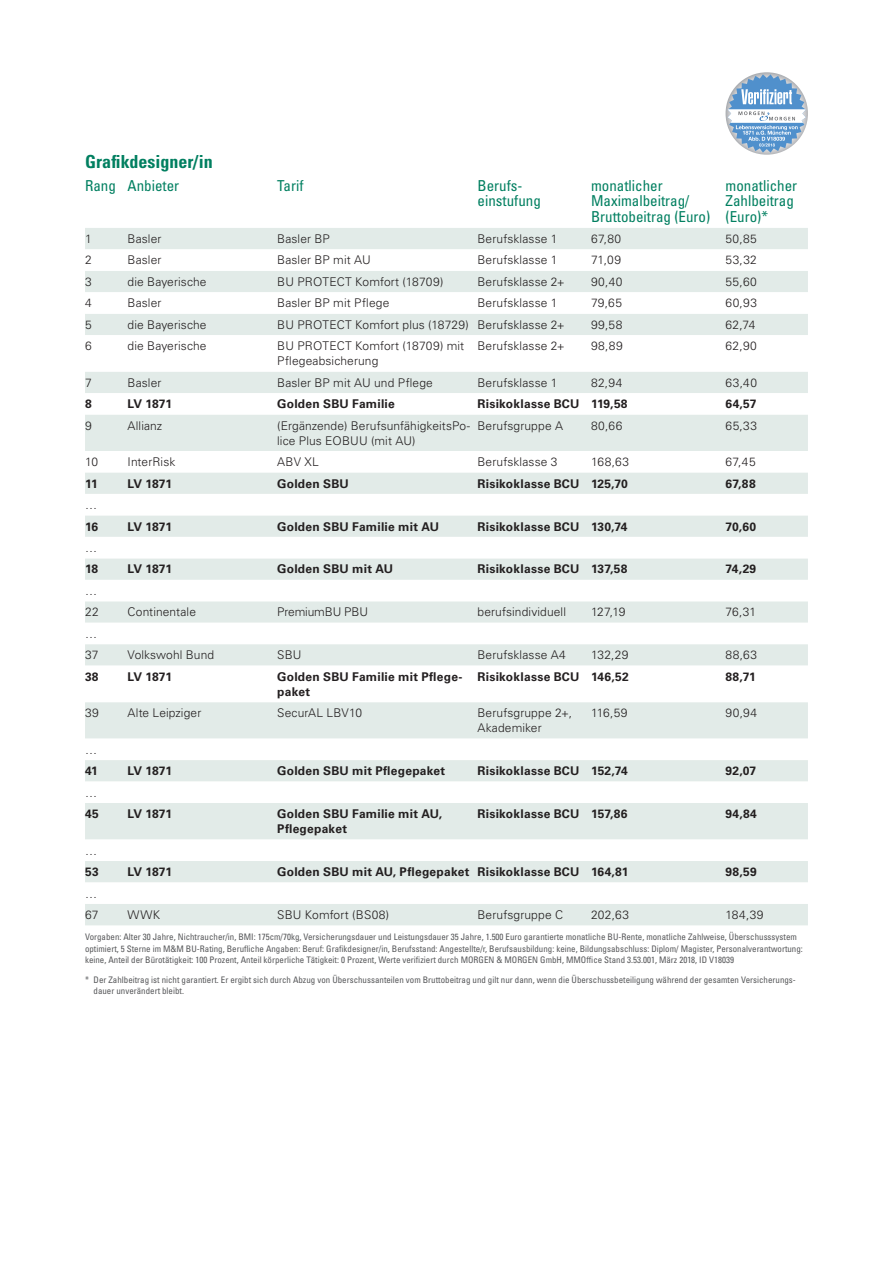
<style>
.page{position:relative;width:893px;height:1263px;background:#fff}
.page>*{position:absolute;margin:0;border:0;box-sizing:border-box;transform-origin:0 0}
.t1{font:700 condensed 18px "Univers LT Std";color:#017f60}
.t2{font:condensed 15px/15px "Univers LT Std";color:#017f60}
.t3{font:300 12px/15px "Univers LT Std";letter-spacing:.01em;color:#231f20}
.t4{font:700 12px/15px "Univers LT Std";letter-spacing:.02em;color:#231f20}
.t5{font:300 12px "Univers LT Std";letter-spacing:-.01em;color:#231f20}
.t6{font:condensed 9px/11.2px "Univers LT Std";color:#57585a}
</style>
<div class="page">
<div style="left:85px;top:228px;width:723px;height:697px;background:#e2ebe8"></div>
<svg style="left:85px;top:249px;width:723px;height:655px"></svg>
<svg style="left:725px;top:72px;width:83px;height:83px"></svg>
<svg style="left:728px;top:74px;width:78px;height:79px"></svg>
<h1 class="t1" style="left:85px;top:151px;width:129px">Grafikdesigner/in</h1>
<p class="t2" style="left:85px;top:178px;width:96px">Rang Anbieter</p>
<p class="t2" style="left:277px;top:178px;width:28px">Tarif</p>
<p class="t2" style="left:477px;top:178px;width:65px">Berufs&shy;einstufung</p>
<p class="t2" style="left:591px;top:178px;width:121px">monatlicher<br>Maximalbeitrag/<br>Bruttobeitrag (Euro)</p>
<p class="t2" style="left:725px;top:178px;width:73px">monatlicher<br>Zahlbeitrag (Euro)*</p>
<p class="t3" style="left:85px;top:231px;width:8px">1</p>
<p class="t3" style="left:128px;top:231px;width:35px">Basler</p>
<p class="t3" style="left:277px;top:231px;width:54px">Basler BP</p>
<p class="t3" style="left:477px;top:231px;width:81px">Berufsklasse 1</p>
<p class="t3" style="left:591px;top:231px;width:32px">67,80</p>
<p class="t3" style="left:725px;top:231px;width:33px">50,85</p>
<p class="t3" style="left:85px;top:253px;width:8px">2</p>
<p class="t3" style="left:128px;top:253px;width:35px">Basler</p>
<p class="t3" style="left:277px;top:253px;width:95px">Basler BP mit AU</p>
<p class="t3" style="left:477px;top:253px;width:81px">Berufsklasse 1</p>
<p class="t3" style="left:591px;top:253px;width:32px">71,09</p>
<p class="t3" style="left:725px;top:253px;width:33px">53,32</p>
<p class="t3" style="left:85px;top:274px;width:8px">3</p>
<p class="t3" style="left:128px;top:274px;width:81px">die Bayerische</p>
<p class="t3" style="left:277px;top:274px;width:168px">BU PROTECT Komfort (18709)</p>
<p class="t3" style="left:477px;top:274px;width:89px">Berufsklasse 2+</p>
<p class="t3" style="left:591px;top:274px;width:33px">90,40</p>
<p class="t3" style="left:725px;top:274px;width:33px">55,60</p>
<p class="t3" style="left:85px;top:296px;width:8px">4</p>
<p class="t3" style="left:128px;top:296px;width:35px">Basler</p>
<p class="t3" style="left:277px;top:296px;width:114px">Basler BP mit Pflege</p>
<p class="t3" style="left:477px;top:296px;width:81px">Berufsklasse 1</p>
<p class="t3" style="left:591px;top:296px;width:32px">79,65</p>
<p class="t3" style="left:725px;top:296px;width:33px">60,93</p>
<p class="t3" style="left:85px;top:317px;width:8px">5</p>
<p class="t3" style="left:128px;top:317px;width:81px">die Bayerische</p>
<p class="t3" style="left:277px;top:317px;width:289px">BU PROTECT Komfort plus (18729) Berufsklasse 2+</p>
<p class="t3" style="left:591px;top:317px;width:33px">99,58</p>
<p class="t3" style="left:725px;top:317px;width:31px">62,74</p>
<p class="t3" style="left:85px;top:338px;width:8px">6</p>
<p class="t3" style="left:128px;top:338px;width:81px">die Bayerische</p>
<p class="t3" style="left:277px;top:338px;width:188px">BU PROTECT Komfort (18709) mit<br>Pflegeabsicherung</p>
<p class="t3" style="left:477px;top:338px;width:89px">Berufsklasse 2+</p>
<p class="t3" style="left:591px;top:338px;width:33px">98,89</p>
<p class="t3" style="left:725px;top:338px;width:33px">62,90</p>
<p class="t3" style="left:85px;top:375px;width:8px">7</p>
<p class="t3" style="left:128px;top:375px;width:35px">Basler</p>
<p class="t3" style="left:277px;top:375px;width:157px">Basler BP mit AU und Pflege</p>
<p class="t3" style="left:477px;top:375px;width:81px">Berufsklasse 1</p>
<p class="t3" style="left:591px;top:375px;width:33px">82,94</p>
<p class="t3" style="left:725px;top:375px;width:33px">63,40</p>
<p class="t4" style="left:85px;top:396px;width:8px">8</p>
<p class="t4" style="left:128px;top:396px;width:46px">LV 1871</p>
<p class="t4" style="left:277px;top:396px;width:119px">Golden SBU Familie</p>
<p class="t4" style="left:477px;top:396px;width:152px">Risikoklasse BCU 119,58</p>
<p class="t4" style="left:725px;top:396px;width:33px">64,57</p>
<p class="t3" style="left:85px;top:418px;width:8px">9</p>
<p class="t3" style="left:128px;top:418px;width:36px">Allianz</p>
<p class="t3" style="left:277px;top:418px;width:195px">(Ergänzende) BerufsunfähigkeitsPo&shy;lice Plus EOBUU (mit AU)</p>
<p class="t3" style="left:477px;top:418px;width:87px">Berufsgruppe A</p>
<p class="t3" style="left:591px;top:418px;width:33px">80,66</p>
<p class="t3" style="left:725px;top:418px;width:33px">65,33</p>
<p class="t3" style="left:85px;top:454px;width:15px">10</p>
<p class="t3" style="left:128px;top:454px;width:49px">InterRisk</p>
<p class="t3" style="left:277px;top:454px;width:43px">ABV XL</p>
<p class="t3" style="left:477px;top:454px;width:81px">Berufsklasse 3</p>
<p class="t3" style="left:591px;top:454px;width:39px">168,63</p>
<p class="t3" style="left:725px;top:454px;width:32px">67,45</p>
<p class="t4" style="left:85px;top:476px;width:14px">11</p>
<p class="t4" style="left:128px;top:476px;width:46px">LV 1871</p>
<p class="t4" style="left:277px;top:476px;width:73px">Golden SBU</p>
<p class="t4" style="left:477px;top:476px;width:152px">Risikoklasse BCU 125,70</p>
<p class="t4" style="left:725px;top:476px;width:32px">67,88</p>
<p class="t3" style="left:85px;top:497px;width:13px">…</p>
<p class="t4" style="left:85px;top:519px;width:15px">16</p>
<p class="t4" style="left:128px;top:519px;width:46px">LV 1871</p>
<p class="t4" style="left:277px;top:519px;width:163px">Golden SBU Familie mit AU</p>
<p class="t4" style="left:477px;top:519px;width:151px">Risikoklasse BCU 130,74</p>
<p class="t4" style="left:725px;top:519px;width:32px">70,60</p>
<p class="t3" style="left:85px;top:540px;width:13px">…</p>
<p class="t4" style="left:85px;top:562px;width:15px">18</p>
<p class="t4" style="left:128px;top:562px;width:46px">LV 1871</p>
<p class="t4" style="left:277px;top:562px;width:117px">Golden SBU mit AU</p>
<p class="t4" style="left:477px;top:562px;width:152px">Risikoklasse BCU 137,58</p>
<p class="t4" style="left:725px;top:562px;width:32px">74,29</p>
<p class="t3" style="left:85px;top:580px;width:15px;line-height:21.5px">…<br>22</p>
<p class="t3" style="left:128px;top:605px;width:70px">Continentale</p>
<p class="t5" style="left:277px;top:605px;width:92px">PremiumBU PBU</p>
<p class="t3" style="left:477px;top:605px;width:90px">berufsindividuell</p>
<p class="t3" style="left:591px;top:605px;width:36px">127,19</p>
<p class="t3" style="left:725px;top:605px;width:32px">76,31</p>
<p class="t3" style="left:85px;top:623px;width:15px;line-height:21.5px">…<br>37</p>
<p class="t3" style="left:128px;top:647px;width:88px">Volkswohl Bund</p>
<p class="t3" style="left:277px;top:647px;width:26px">SBU</p>
<p class="t3" style="left:477px;top:647px;width:90px">Berufsklasse A4</p>
<p class="t3" style="left:591px;top:647px;width:39px">132,29</p>
<p class="t3" style="left:725px;top:647px;width:33px">88,63</p>
<p class="t4" style="left:85px;top:669px;width:15px">38</p>
<p class="t4" style="left:128px;top:669px;width:46px">LV 1871</p>
<p class="t4" style="left:277px;top:669px;width:187px">Golden SBU Familie mit Pflege&shy;paket</p>
<p class="t4" style="left:477px;top:669px;width:153px">Risikoklasse BCU 146,52</p>
<p class="t4" style="left:726px;top:669px;width:32px">88,71</p>
<p class="t3" style="left:85px;top:705px;width:15px">39</p>
<p class="t3" style="left:128px;top:705px;width:75px">Alte Leipziger</p>
<p class="t3" style="left:277px;top:705px;width:86px">SecurAL LBV10</p>
<p class="t3" style="left:477px;top:705px;width:96px">Berufsgruppe 2+,<br>Akademiker</p>
<p class="t3" style="left:591px;top:705px;width:38px">116,59</p>
<p class="t3" style="left:725px;top:705px;width:33px">90,94</p>
<p class="t3" style="left:85px;top:742px;width:13px">…</p>
<p class="t4" style="left:85px;top:763px;width:14px">41</p>
<p class="t4" style="left:128px;top:763px;width:46px">LV 1871</p>
<p class="t4" style="left:277px;top:763px;width:170px">Golden SBU mit Pflegepaket</p>
<p class="t4" style="left:477px;top:763px;width:152px">Risikoklasse BCU 152,74</p>
<p class="t4" style="left:725px;top:763px;width:32px">92,07</p>
<p class="t3" style="left:85px;top:785px;width:13px">…</p>
<p class="t4" style="left:85px;top:806px;width:15px">45</p>
<p class="t4" style="left:128px;top:806px;width:46px">LV 1871</p>
<p class="t4" style="left:277px;top:806px;width:167px">Golden SBU Familie mit AU,<br>Pflegepaket</p>
<p class="t4" style="left:477px;top:806px;width:152px">Risikoklasse BCU 157,86</p>
<p class="t4" style="left:725px;top:806px;width:33px">94,84</p>
<p class="t3" style="left:85px;top:843px;width:13px">…</p>
<p class="t4" style="left:85px;top:864px;width:15px">53</p>
<p class="t4" style="left:128px;top:864px;width:46px">LV 1871</p>
<p class="t4" style="left:277px;top:864px;width:353px">Golden SBU mit AU, Pflegepaket Risikoklasse BCU 164,81</p>
<p class="t4" style="left:725px;top:864px;width:33px">98,59</p>
<p class="t3" style="left:85px;top:882px;width:15px;line-height:21.5px">…<br>67</p>
<p class="t3" style="left:128px;top:907px;width:34px">WWK</p>
<p class="t3" style="left:277px;top:907px;width:113px">SBU Komfort (BS08)</p>
<p class="t3" style="left:477px;top:907px;width:87px">Berufsgruppe C</p>
<p class="t3" style="left:591px;top:907px;width:40px">202,63</p>
<p class="t3" style="left:725px;top:907px;width:40px">184,39</p>
<p class="t6" style="left:85px;top:931px;width:719px">Vorgaben: Alter 30 Jahre, Nichtraucher/in, BMI: 175cm/70kg, Versicherungsdauer und Leistungsdauer 35 Jahre, 1.500 Euro garantierte monatliche BU-Rente, monatliche Zahlweise, Überschusssystem optimiert, 5 Sterne im M&amp;M BU-Rating, Berufliche Angaben: Beruf: Grafikdesigner/in, Berufsstand: Angestellte/r, Berufsausbildung: keine, Bildungsabschluss: Diplom/ Magister, Personalverantwortung: keine, Anteil der Bürotätigkeit: 100 Prozent, Anteil körperliche Tätigkeit: 0 Prozent, Werte verifiziert durch MORGEN &amp; MORGEN GmbH, MMOffice Stand 3.53.001, März 2018, ID V18039</p>
<p class="t6" style="left:94px;top:974px;width:703px;text-indent:-9px">* Der Zahlbeitrag ist nicht garantiert. Er ergibt sich durch Abzug von Überschussanteilen vom Bruttobeitrag und gilt nur dann, wenn die Überschussbeteiligung während der gesamten Versicherungs&shy;dauer unverändert bleibt.</p>
</div>
